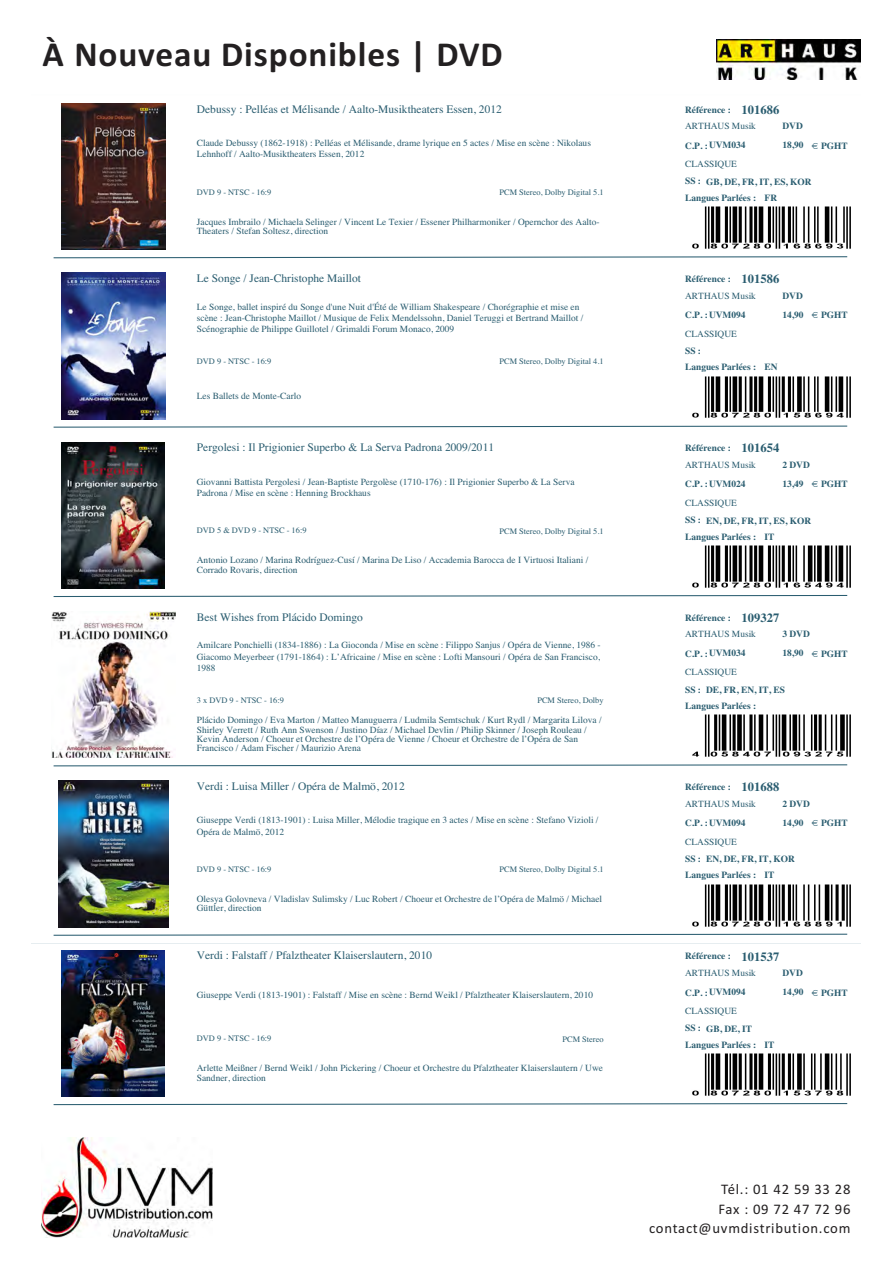
<style>
.page{position:relative;width:893px;height:1263px;background:#fff}
.page>*{position:absolute;margin:0;border:0;box-sizing:border-box;transform-origin:0 0}
.t1{font:700 35.25px "Calibri";letter-spacing:.025em;color:#232021}
.t2{font:14.7px/19.6px "Calibri";letter-spacing:.05em;color:#232021;text-align:right}
.t3{font:12.6px "Times Bold+T42";color:#2a5d70}
.t4{font:11.55px "Times Roman+T42";color:#2a5d70}
.t5{font:9.45px/9.4px "Times Roman+T42";color:#2a5d70}
.t6{font:9.45px "Times Bold+T42";color:#2a5d70}
.t7{font:8.4px "Times Roman+T42";color:#2a5d70}
</style>
<div class="page">
<img style="left:716px;top:39px;width:145px;height:41px">
<img style="left:62px;top:103px;width:104px;height:147px">
<img style="left:692px;top:206px;width:159px;height:43px">
<svg style="left:53px;top:256px;width:795px;height:3px"></svg>
<img style="left:62px;top:273px;width:104px;height:146px">
<img style="left:692px;top:376px;width:159px;height:42px">
<svg style="left:53px;top:425px;width:795px;height:3px"></svg>
<img style="left:62px;top:442px;width:103px;height:147px">
<img style="left:692px;top:545px;width:159px;height:43px">
<svg style="left:53px;top:594px;width:795px;height:3px"></svg>
<img style="left:51px;top:612px;width:124px;height:146px">
<img style="left:692px;top:714px;width:159px;height:43px">
<svg style="left:53px;top:764px;width:795px;height:3px"></svg>
<img style="left:59px;top:781px;width:110px;height:146px">
<img style="left:692px;top:884px;width:159px;height:43px">
<svg style="left:53px;top:933px;width:795px;height:3px"></svg>
<img style="left:62px;top:950px;width:103px;height:147px">
<img style="left:692px;top:1053px;width:159px;height:43px">
<svg style="left:53px;top:1103px;width:795px;height:3px"></svg>
<img style="left:42px;top:1138px;width:170px;height:100px">
<h1 class="t1" style="left:43px;top:42px;width:462px">À Nouveau Disponibles | DVD</h1>
<p class="t4" style="left:197px;top:105px;width:307px">Debussy : Pelléas et Mélisande / Aalto-Musiktheaters Essen, 2012</p>
<p class="t5" style="left:197px;top:138px;width:396px;line-height:11.2px">Claude Debussy (1862-1918) : Pelléas et Mélisande, drame lyrique en 5 actes / Mise en scène : Nikolaus<br>Lehnhoff / Aalto-Musiktheaters Essen, 2012</p>
<p class="t7" style="left:197px;top:189px;width:76px">DVD 9 - NTSC - 16:9</p>
<p class="t7" style="left:499px;top:189px;width:106px">PCM Stereo, Dolby Digital 5.1</p>
<p class="t5" style="left:197px;top:218px;width:404px">Jacques Imbrailo / Michaela Selinger / Vincent Le Texier / Essener Philharmoniker / Opernchor des Aalto-<br>Theaters / Stefan Soltesz, direction</p>
<p class="t4" style="left:197px;top:274px;width:166px">Le Songe / Jean-Christophe Maillot</p>
<p class="t5" style="left:197px;top:302px;width:388px;line-height:11.2px">Le Songe, ballet inspiré du Songe d'une Nuit d'Été de William Shakespeare / Chorégraphie et mise en scène : Jean-Christophe Maillot / Musique de Felix Mendelssohn, Daniel Teruggi et Bertrand Maillot /<br>Scénographie de Philippe Guillotel / Grimaldi Forum Monaco, 2009</p>
<p class="t7" style="left:197px;top:358px;width:76px">DVD 9 - NTSC - 16:9</p>
<p class="t7" style="left:499px;top:359px;width:106px">PCM Stereo, Dolby Digital 4.1</p>
<p class="t5" style="left:197px;top:392px;width:106px">Les Ballets de Monte-Carlo</p>
<p class="t4" style="left:197px;top:443px;width:299px">Pergolesi : Il Prigionier Superbo &amp; La Serva Padrona 2009/2011</p>
<p class="t5" style="left:197px;top:477px;width:379px;line-height:11.2px">Giovanni Battista Pergolesi / Jean-Baptiste Pergolèse (1710-176) : Il Prigionier Superbo &amp; La Serva<br>Padrona / Mise en scène : Henning Brockhaus</p>
<p class="t7" style="left:197px;top:528px;width:111px">DVD 5 &amp; DVD 9 - NTSC - 16:9</p>
<p class="t7" style="left:499px;top:528px;width:106px">PCM Stereo, Dolby Digital 5.1</p>
<p class="t5" style="left:197px;top:556px;width:393px">Antonio Lozano / Marina Rodríguez-Cusí / Marina De Liso / Accademia Barocca de I Virtuosi Italiani /<br>Corrado Rovaris, direction</p>
<p class="t4" style="left:197px;top:613px;width:168px">Best Wishes from Plácido Domingo</p>
<p class="t5" style="left:197px;top:640px;width:405px;line-height:11.2px;text-align:justify">Amilcare Ponchielli (1834-1886) : La Gioconda / Mise en scène : Filippo Sanjus / Opéra de Vienne, 1986 - Giacomo Meyerbeer (1791-1864) : L’Africaine / Mise en scène : Lofti Mansouri / Opéra de San Francisco, 1988</p>
<p class="t7" style="left:197px;top:697px;width:89px">3 x DVD 9 - NTSC - 16:9</p>
<p class="t7" style="left:537px;top:697px;width:68px">PCM Stereo, Dolby</p>
<p class="t5" style="left:197px;top:716px;width:406px">Plácido Domingo / Eva Marton / Matteo Manuguerra / Ludmila Semtschuk / Kurt Rydl / Margarita Lilova / Shirley Verrett / Ruth Ann Swenson / Justino Díaz / Michael Devlin / Philip Skinner / Joseph Rouleau / Kevin Anderson / Choeur et Orchestre de l’Opéra de Vienne / Choeur et Orchestre de l’Opéra de San Francisco / Adam Fischer / Maurizio Arena</p>
<p class="t4" style="left:197px;top:782px;width:209px">Verdi : Luisa Miller / Opéra de Malmö, 2012</p>
<p class="t5" style="left:197px;top:815px;width:403px;line-height:11.2px">Giuseppe Verdi (1813-1901) : Luisa Miller, Mélodie tragique en 3 actes / Mise en scène : Stefano Vizioli /<br>Opéra de Malmö, 2012</p>
<p class="t7" style="left:197px;top:866px;width:76px">DVD 9 - NTSC - 16:9</p>
<p class="t7" style="left:499px;top:867px;width:106px">PCM Stereo, Dolby Digital 5.1</p>
<p class="t5" style="left:197px;top:895px;width:407px">Olesya Golovneva / Vladislav Sulimsky / Luc Robert / Choeur et Orchestre de l’Opéra de Malmö / Michael<br>Güttler, direction</p>
<p class="t4" style="left:197px;top:952px;width:237px">Verdi : Falstaff / Pfalztheater Klaiserslautern, 2010</p>
<p class="t5" style="left:197px;top:991px;width:398px">Giuseppe Verdi (1813-1901) : Falstaff / Mise en scène : Bernd Weikl / Pfalztheater Klaiserslautern, 2010</p>
<p class="t7" style="left:197px;top:1036px;width:76px">DVD 9 - NTSC - 16:9</p>
<p class="t7" style="left:562px;top:1036px;width:43px">PCM Stereo</p>
<p class="t5" style="left:197px;top:1064px;width:408px">Arlette Meißner / Bernd Weikl / John Pickering / Choeur et Orchestre du Pfalztheater Klaiserslautern / Uwe<br>Sandner, direction</p>
<h3 class="t3" style="left:742px;top:102px;width:39px">101686</h3>
<p class="t5" style="left:685px;top:122px;width:72px">ARTHAUS Musik</p>
<p class="t6" style="left:685px;top:104px;width:47px">Référence :</p>
<p class="t6" style="left:782px;top:121px;width:22px">DVD</p>
<p class="t6" style="left:685px;top:139px;width:62px">C.P. : UVM034</p>
<p class="t5" style="left:685px;top:160px;width:53px">CLASSIQUE</p>
<p class="t6" style="left:782px;top:139px;width:23px">18,90</p>
<p class="t6" style="left:812px;top:140px;width:38px">- PGHT</p>
<p class="t6" style="left:685px;top:176px;width:128px">SS : GB, DE, FR, IT, ES, KOR</p>
<p class="t6" style="left:685px;top:192px;width:93px">Langues Parlées : FR</p>
<h3 class="t3" style="left:742px;top:271px;width:39px">101586</h3>
<p class="t5" style="left:685px;top:292px;width:72px">ARTHAUS Musik</p>
<p class="t6" style="left:685px;top:273px;width:47px">Référence :</p>
<p class="t6" style="left:782px;top:290px;width:22px">DVD</p>
<p class="t6" style="left:685px;top:309px;width:62px">C.P. : UVM094</p>
<p class="t5" style="left:685px;top:330px;width:53px">CLASSIQUE</p>
<p class="t6" style="left:685px;top:345px;width:17px">SS :</p>
<p class="t6" style="left:782px;top:309px;width:23px">14,90</p>
<p class="t6" style="left:685px;top:361px;width:94px">Langues Parlées : EN</p>
<p class="t6" style="left:812px;top:309px;width:38px">- PGHT</p>
<h3 class="t3" style="left:742px;top:441px;width:39px">101654</h3>
<p class="t5" style="left:685px;top:461px;width:72px">ARTHAUS Musik</p>
<p class="t6" style="left:685px;top:443px;width:47px">Référence :</p>
<p class="t6" style="left:782px;top:459px;width:29px">2 DVD</p>
<p class="t6" style="left:685px;top:478px;width:62px">C.P. : UVM024</p>
<p class="t5" style="left:685px;top:499px;width:53px">CLASSIQUE</p>
<p class="t6" style="left:782px;top:478px;width:23px">13,49</p>
<p class="t6" style="left:812px;top:479px;width:38px">- PGHT</p>
<p class="t6" style="left:685px;top:515px;width:127px">SS : EN, DE, FR, IT, ES, KOR</p>
<p class="t6" style="left:685px;top:531px;width:91px">Langues Parlées : IT</p>
<h3 class="t3" style="left:742px;top:610px;width:39px">109327</h3>
<p class="t5" style="left:685px;top:631px;width:72px">ARTHAUS Musik</p>
<p class="t6" style="left:685px;top:612px;width:47px">Référence :</p>
<p class="t6" style="left:782px;top:629px;width:29px">3 DVD</p>
<p class="t6" style="left:685px;top:648px;width:62px">C.P. : UVM034</p>
<p class="t5" style="left:685px;top:668px;width:53px">CLASSIQUE</p>
<p class="t6" style="left:782px;top:648px;width:23px">18,90</p>
<p class="t6" style="left:685px;top:684px;width:101px">SS : DE, FR, EN, IT, ES</p>
<p class="t6" style="left:685px;top:700px;width:73px">Langues Parlées :</p>
<p class="t6" style="left:812px;top:648px;width:38px">- PGHT</p>
<h3 class="t3" style="left:742px;top:779px;width:39px">101688</h3>
<p class="t5" style="left:685px;top:800px;width:72px">ARTHAUS Musik</p>
<p class="t6" style="left:685px;top:781px;width:47px">Référence :</p>
<p class="t6" style="left:782px;top:798px;width:29px">2 DVD</p>
<p class="t6" style="left:685px;top:817px;width:62px">C.P. : UVM094</p>
<p class="t5" style="left:685px;top:838px;width:53px">CLASSIQUE</p>
<p class="t6" style="left:782px;top:817px;width:23px">14,90</p>
<p class="t6" style="left:685px;top:854px;width:111px">SS : EN, DE, FR, IT, KOR</p>
<p class="t6" style="left:685px;top:870px;width:91px">Langues Parlées : IT</p>
<p class="t6" style="left:812px;top:817px;width:38px">- PGHT</p>
<h3 class="t3" style="left:742px;top:949px;width:39px">101537</h3>
<p class="t5" style="left:685px;top:969px;width:72px">ARTHAUS Musik</p>
<p class="t6" style="left:685px;top:951px;width:47px">Référence :</p>
<p class="t6" style="left:782px;top:967px;width:22px">DVD</p>
<p class="t6" style="left:685px;top:986px;width:62px">C.P. : UVM094</p>
<p class="t5" style="left:685px;top:1007px;width:53px">CLASSIQUE</p>
<p class="t6" style="left:685px;top:1023px;width:68px">SS : GB, DE, IT</p>
<p class="t6" style="left:685px;top:1039px;width:91px">Langues Parlées : IT</p>
<p class="t6" style="left:782px;top:986px;width:23px">14,90</p>
<p class="t6" style="left:812px;top:987px;width:38px">- PGHT</p>
<h2 class="t2" style="left:649px;top:1181px;width:203px">Tél.: 01 42 59 33 28<br>Fax : 09 72 47 72 96 contact@uvmdistribution.com</h2>
</div>
